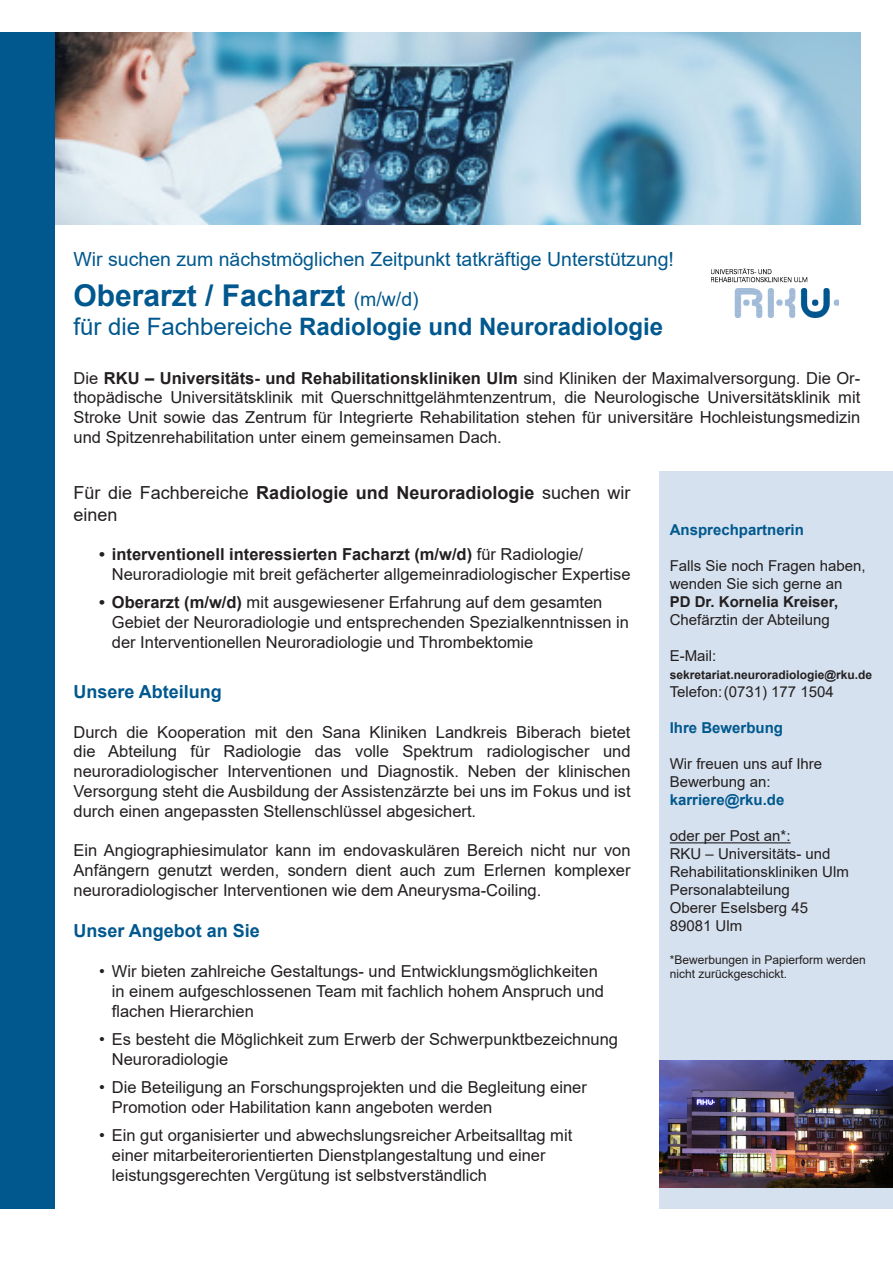
<style>
.page{position:relative;width:893px;height:1263px;background:#fff}
.page>*{position:absolute;margin:0;border:0;box-sizing:border-box;transform-origin:0 0}
.t1{font:700 30px "Arial";color:#00588e}
.t2{font:700 24px "Arial";color:#00588e}
.t3{font:19.5px "Arial";color:#00588e}
.t4{font:18px/21.6px "Arial";color:#231f20}
.t5{font:700 18px "Arial";color:#00588e}
.t6{font:16.5px/19.8px "Arial";color:#231f20}
.t7{font:15px/18px "Arial";color:#231f20}
.t8{font:700 15px "Arial";color:#00588e}
.t9{font:12px/14.4px "Arial";color:#231f20}
.t10{font:700 12px "Arial";color:#231f20}
.s1{font-weight:400;font-size:19.5px}
.s2{font-weight:400}
.s3{font-weight:700}
</style>
<div class="page">
<div style="left:659px;top:471px;width:234px;height:738px;background:#d5e1ee"></div>
<hr style="left:670px;top:842px;width:121px;height:1px;background:#231f20">
<img style="left:54px;top:33px;width:806px;height:191px">
<div style="left:0;top:33px;width:54px;height:1176px;background:#00588e"></div>
<img style="left:659px;top:1060px;width:234px;height:128px">
<img style="left:711px;top:269px;width:128px;height:49px">
<p class="t3" style="left:74px;top:245px;width:602px">Wir suchen zum nächstmöglichen Zeitpunkt tatkräftige Unterstützung!</p>
<p class="t1" style="left:74px;top:274px;width:347px">Oberarzt / Facharzt <span class="s1">(m/w/d)</span></p>
<p class="t2" style="left:74px;top:310px;width:591px"><span class="s2">für die Fachbereiche</span> Radiologie und Neuroradiologie</p>
<p class="t6" style="left:74px;top:368px;width:788px;text-align:justify">Die <span class="s3">RKU – Universitäts- und Rehabilitationskliniken Ulm</span> sind Kliniken der Maximalversorgung. Die Or&shy;thopädische Universitätsklinik mit Querschnittgelähmtenzentrum, die Neurologische Universitätsklinik mit Stroke Unit sowie das Zentrum für Integrierte Rehabilitation stehen für universitäre Hochleistungsmedizin und Spitzenrehabilitation unter einem gemeinsamen Dach.</p>
<p class="t4" style="left:74px;top:482px;width:559px">Für die Fachbereiche <span class="s3">Radiologie und Neuroradiologie</span> suchen wir einen</p>
<p class="t6" style="left:112px;top:545px;width:520px;text-indent:-13px"><span class="s3">• interventionell interessierten Facharzt (m/w/d)</span> für Radiologie/<br>Neuroradiologie mit breit gefächerter allgemeinradiologischer Expertise</p>
<p class="t6" style="left:112px;top:593px;width:519px;text-indent:-13px"><span class="s3">• Oberarzt (m/w/d)</span> mit ausgewiesener Erfahrung auf dem gesamten<br>Gebiet der Neuroradiologie und entsprechenden Spezialkenntnissen in der Interventionellen Neuroradiologie und Thrombektomie</p>
<p class="t5" style="left:74px;top:679px;width:150px">Unsere Abteilung</p>
<p class="t6" style="left:74px;top:722px;width:558px;text-align:justify">Durch die Kooperation mit den Sana Kliniken Landkreis Biberach bietet die Abteilung für Radiologie das volle Spektrum radiologischer und neuroradiologischer Interventionen und Diagnostik. Neben der klinischen Versorgung steht die Ausbildung der Assistenzärzte bei uns im Fokus und ist durch einen angepassten Stellenschlüssel abgesichert.</p>
<p class="t6" style="left:74px;top:841px;width:559px;text-align:justify">Ein Angiographiesimulator kann im endovaskulären Bereich nicht nur von Anfängern genutzt werden, sondern dient auch zum Erlernen komplexer neuroradiologischer Interventionen wie dem Aneurysma-Coiling.</p>
<p class="t5" style="left:74px;top:918px;width:188px">Unser Angebot an Sie</p>
<p class="t6" style="left:112px;top:961px;width:494px;text-indent:-13px">• Wir bieten zahlreiche Gestaltungs- und Entwicklungsmöglichkeiten in einem aufgeschlossenen Team mit fachlich hohem Anspruch und flachen Hierarchien</p>
<p class="t6" style="left:112px;top:1029px;width:508px;text-indent:-13px">• Es besteht die Möglichkeit zum Erwerb der Schwerpunktbezeichnung<br>Neuroradiologie</p>
<p class="t6" style="left:112px;top:1077px;width:477px;text-indent:-13px">• Die Beteiligung an Forschungsprojekten und die Begleitung einer<br>Promotion oder Habilitation kann angeboten werden</p>
<p class="t6" style="left:112px;top:1125px;width:462px;text-indent:-13px">• Ein gut organisierter und abwechslungsreicher Arbeitsalltag mit einer mitarbeiterorientierten Dienstplangestaltung und einer leistungsgerechten Vergütung ist selbstverständlich</p>
<p class="t8" style="left:670px;top:519px;width:136px">Ansprechpartnerin</p>
<p class="t7" style="left:670px;top:557px;width:197px">Falls Sie noch Fragen haben, wenden Sie sich gerne an</p>
<p class="t7" style="left:670px;top:593px;width:170px"><span class="s3">PD Dr. Kornelia Kreiser,<br></span>Chefärztin der Abteilung</p>
<p class="t7" style="left:670px;top:647px;width:48px">E-Mail:</p>
<p class="t10" style="left:670px;top:667px;width:204px">sekretariat.neuroradiologie@rku.de</p>
<p class="t7" style="left:670px;top:683px;width:166px">Telefon:(0731) 177 1504</p>
<p class="t8" style="left:670px;top:717px;width:115px">Ihre Bewerbung</p>
<p class="t7" style="left:670px;top:755px;width:154px">Wir freuen uns auf Ihre<br>Bewerbung an:</p>
<p class="t8" style="left:670px;top:789px;width:116px">karriere@rku.de</p>
<p class="t7" style="left:670px;top:827px;width:122px">oder per Post an*:</p>
<p class="t7" style="left:670px;top:845px;width:181px">RKU – Universitäts- und<br>Rehabilitationskliniken Ulm</p>
<p class="t7" style="left:670px;top:881px;width:122px">Personalabteilung</p>
<p class="t7" style="left:670px;top:899px;width:140px">Oberer Eselsberg 45</p>
<p class="t7" style="left:670px;top:917px;width:74px">89081 Ulm</p>
<p class="t9" style="left:670px;top:952px;width:198px">*Bewerbungen in Papierform werden nicht zurückgeschickt.</p>
</div>
